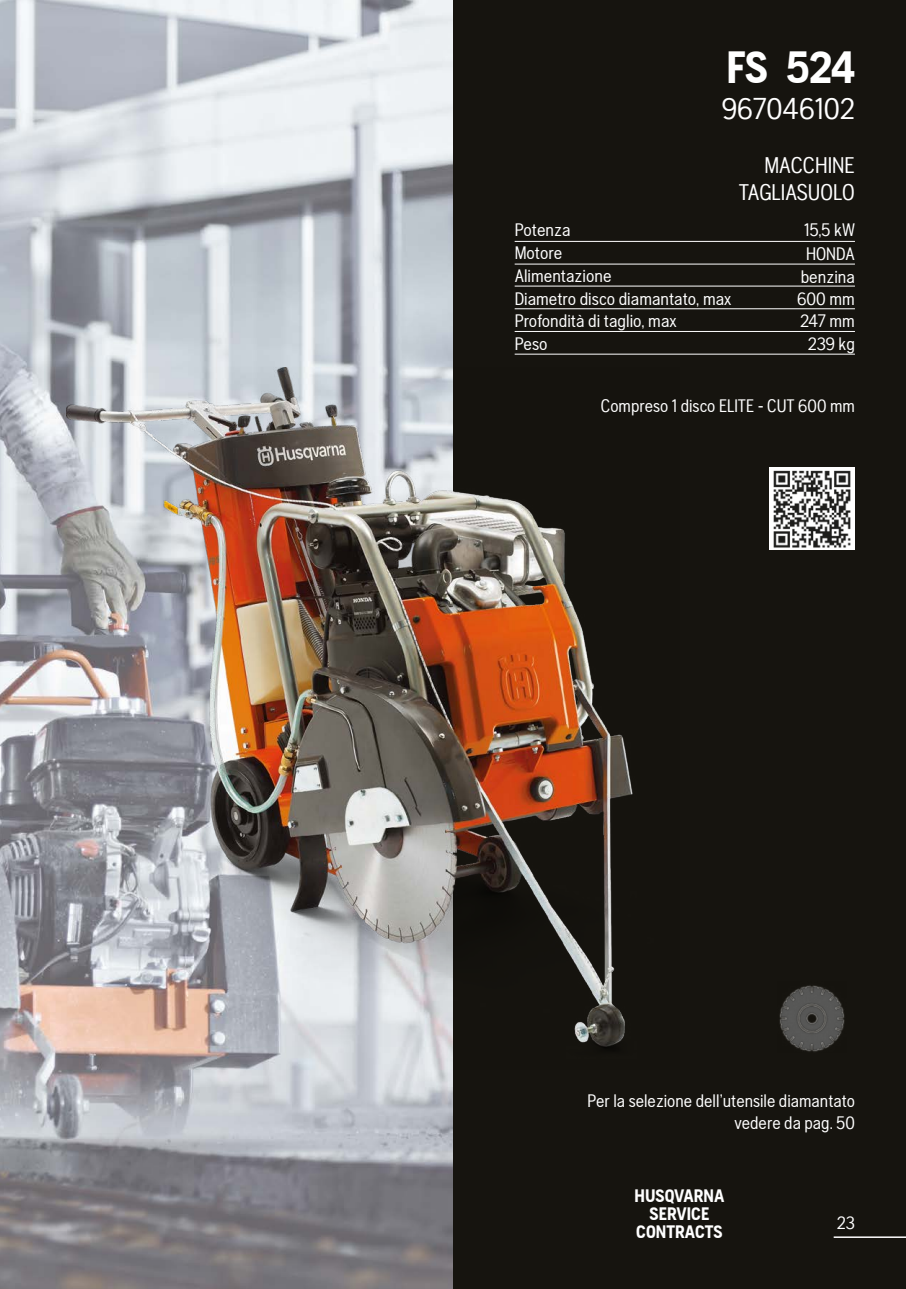
<style>
.page{position:relative;width:906px;height:1289px;background:#fff}
.page>*{position:absolute;margin:0;border:0;box-sizing:border-box;transform-origin:0 0}
.t1{font:700 45px "Husqvarna Gothic";color:#fff}
.t2{font:30px "Husqvarna Gothic";color:#fff}
.t3{font:22.5px/27px "Husqvarna Gothic";color:#fff;text-align:right}
.t4{font:18px/22.6px "Husqvarna Gothic";color:#fff}
.t5{font:700 18px/18px "Husqvarna Gothic";color:#fff;text-align:center}
</style>
<div class="page">
<div style="left:0;top:0;width:906px;height:1288px;background:#16140f"></div>
<hr style="left:833px;top:1236px;width:73px;height:1px;background:#fff">
<hr style="left:514px;top:286px;width:341px;height:1px;background:#fff">
<hr style="left:514px;top:308px;width:341px;height:1px;background:#fff">
<hr style="left:514px;top:331px;width:341px;height:1px;background:#fff">
<hr style="left:514px;top:354px;width:341px;height:1px;background:#fff">
<hr style="left:514px;top:241px;width:341px;height:1px;background:#fff">
<hr style="left:514px;top:264px;width:341px;height:1px;background:#fff">
<img style="left:0;top:0;width:453px;height:1288px">
<img style="left:66px;top:367px;width:567px;height:702px">
<img style="left:779px;top:985px;width:66px;height:67px">
<img style="left:770px;top:467px;width:85px;height:83px">
<h1 class="t1" style="left:726px;top:41px;width:130px">FS 524</h1>
<h2 class="t2" style="left:721px;top:91px;width:135px">967046102</h2>
<p class="t3" style="left:739px;top:152px;width:118px">MACCHINE<br>TAGLIASUOLO</p>
<p class="t4" style="left:515px;top:219px;width:57px">Potenza</p>
<p class="t4" style="left:804px;top:219px;width:52px">15,5 kW</p>
<p class="t4" style="left:514px;top:241px;width:98px">Motore<br>Alimentazione</p>
<p class="t4" style="left:800px;top:242px;width:56px;text-align:center">HONDA benzina</p>
<p class="t4" style="left:515px;top:287px;width:219px">Diametro disco diamantato, max</p>
<p class="t4" style="left:797px;top:287px;width:59px">600 mm</p>
<p class="t4" style="left:515px;top:309px;width:164px">Profondità di taglio, max</p>
<p class="t4" style="left:800px;top:309px;width:56px">247 mm</p>
<p class="t4" style="left:515px;top:332px;width:34px">Peso</p>
<p class="t4" style="left:807px;top:332px;width:49px">239 kg</p>
<p class="t4" style="left:601px;top:394px;width:256px">Compreso 1 disco ELITE - CUT 600 mm</p>
<p class="t4" style="left:587px;top:1090px;width:269px;line-height:21.6px;text-align:right">Per la selezione dell’utensile diamantato vedere da pag. 50</p>
<p class="t5" style="left:634px;top:1186px;width:91px">HUSQVARNA<br>SERVICE<br>CONTRACTS</p>
<p class="t4" style="left:837px;top:1211px;width:20px">23</p>
</div>
